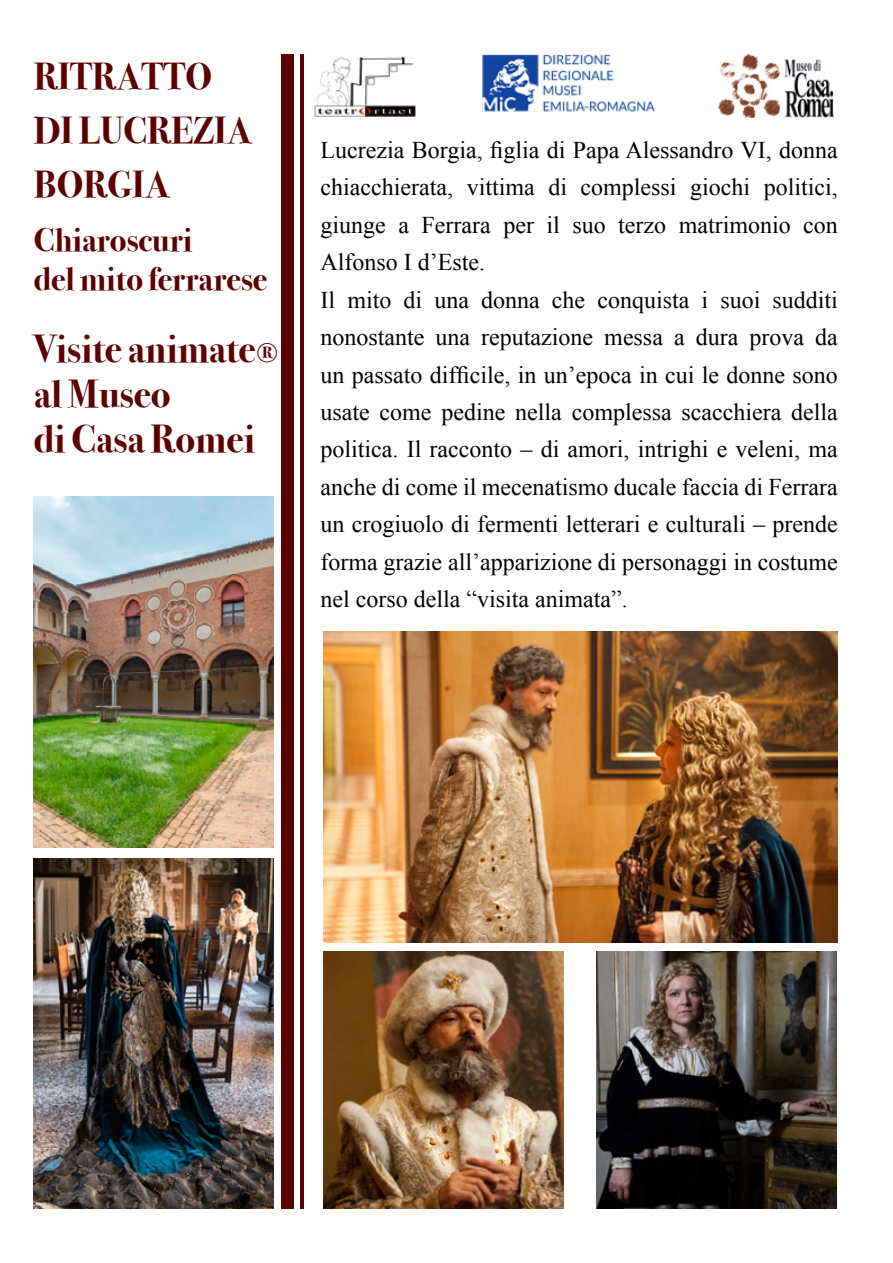
<style>
.page{position:relative;width:893px;height:1263px;background:#fff}
.page>*{position:absolute;margin:0;border:0;box-sizing:border-box;transform-origin:0 0}
.t1{font:700 39px/45px "Bodoni Svty Two ITCTT";color:#5c0000}
.t2{font:700 37.5px/54px "Bodoni Svty Two ITCTT";color:#5c0000}
.t3{font:700 33px/39px "Bodoni Svty Two ITCTT";color:#5c0000}
.t4{font:24px/37.5px "Times New Roman";color:#000}
.s1{font-size:27px}
</style>
<div class="page">
<hr style="left:300px;top:54px;width:4px;height:1155px;background:#5c0000">
<div style="left:281px;top:54px;width:13px;height:1155px;background:#5c0000"></div>
<img style="left:314px;top:56px;width:102px;height:61px">
<img style="left:718px;top:54px;width:116px;height:63px">
<img style="left:483px;top:54px;width:172px;height:58px">
<img style="left:324px;top:951px;width:240px;height:258px">
<img style="left:34px;top:858px;width:240px;height:351px">
<img style="left:323px;top:631px;width:514px;height:311px">
<img style="left:597px;top:951px;width:240px;height:258px">
<img style="left:34px;top:497px;width:240px;height:350px">
<h2 class="t2" style="left:34px;top:46px;width:220px">RITRATTO<br>DI LUCREZIA<br>BORGIA</h2>
<h3 class="t3" style="left:34px;top:217px;width:235px">Chiaroscuri<br>del mito ferrarese</h3>
<h1 class="t1" style="left:34px;top:323px;width:246px">Visite animate<span class="s1">® </span>al Museo<br>di Casa Romei</h1>
<p class="t4" style="left:321px;top:130px;width:519px">Lucrezia Borgia, figlia di Papa Alessandro VI, donna chiacchierata, vittima di complessi giochi politici, giunge a Ferrara per il suo terzo matrimonio con Alfonso I d’Este.<br>Il mito di una donna che conquista i suoi sudditi nonostante una reputazione messa a dura prova da un passato difficile, in un’epoca in cui le donne sono usate come pedine nella complessa scacchiera della politica. Il racconto – di amori, intrighi e veleni, ma anche di come il mecenatismo ducale faccia di Ferrara un crogiuolo di fermenti letterari e culturali – prende forma grazie all’apparizione di personaggi in costume nel corso della “visita animata”.</p>
</div>
